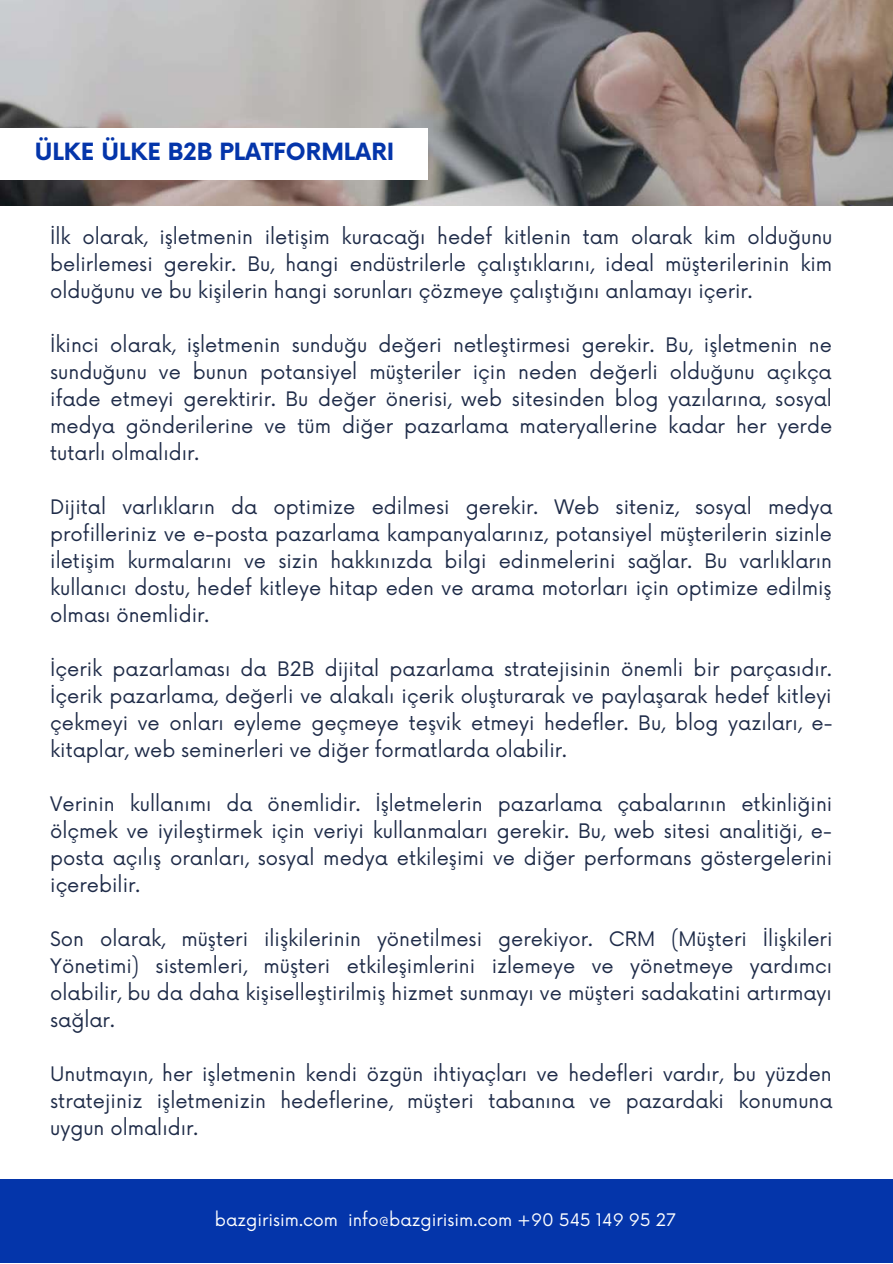
<style>
.page{position:relative;width:893px;height:1264px;background:#fff}
.page>*{position:absolute;margin:0;border:0;box-sizing:border-box;transform-origin:0 0}
.t1{font:700 23.1px "Now";color:#0435aa}
.t2{font:19.5px/27px "Now";color:#1e2b48;text-align:justify}
.t3{font:16.8px "Now";color:#fff}
</style>
<div class="page">
<div style="left:0;top:1178px;width:892px;height:84px;background:#0435aa"></div>
<img style="left:0;top:0;width:892px;height:206px">
<div style="left:0;top:128px;width:427px;height:51px;background:#fff"></div>
<p class="t1" style="left:35px;top:139px;width:361px">ÜLKE ÜLKE B2B PLATFORMLARI</p>
<p class="t2" style="left:50px;top:224px;width:783px">İlk olarak, işletmenin iletişim kuracağı hedef kitlenin tam olarak kim olduğunu belirlemesi gerekir. Bu, hangi endüstrilerle çalıştıklarını, ideal müşterilerinin kim olduğunu ve bu kişilerin hangi sorunları çözmeye çalıştığını anlamayı içerir.</p>
<p class="t2" style="left:50px;top:332px;width:783px">İkinci olarak, işletmenin sunduğu değeri netleştirmesi gerekir. Bu, işletmenin ne sunduğunu ve bunun potansiyel müşteriler için neden değerli olduğunu açıkça ifade etmeyi gerektirir. Bu değer önerisi, web sitesinden blog yazılarına, sosyal medya gönderilerine ve tüm diğer pazarlama materyallerine kadar her yerde tutarlı olmalıdır.</p>
<p class="t2" style="left:50px;top:494px;width:784px">Dijital varlıkların da optimize edilmesi gerekir. Web siteniz, sosyal medya profilleriniz ve e-posta pazarlama kampanyalarınız, potansiyel müşterilerin sizinle iletişim kurmalarını ve sizin hakkınızda bilgi edinmelerini sağlar. Bu varlıkların kullanıcı dostu, hedef kitleye hitap eden ve arama motorları için optimize edilmiş olması önemlidir.</p>
<p class="t2" style="left:50px;top:656px;width:783px">İçerik pazarlaması da B2B dijital pazarlama stratejisinin önemli bir parçasıdır.<br>İçerik pazarlama, değerli ve alakalı içerik oluşturarak ve paylaşarak hedef kitleyi çekmeyi ve onları eyleme geçmeye teşvik etmeyi hedefler. Bu, blog yazıları, e&shy;kitaplar, web seminerleri ve diğer formatlarda olabilir.</p>
<p class="t2" style="left:50px;top:791px;width:783px">Verinin kullanımı da önemlidir. İşletmelerin pazarlama çabalarının etkinliğini ölçmek ve iyileştirmek için veriyi kullanmaları gerekir. Bu, web sitesi analitiği, e&shy;posta açılış oranları, sosyal medya etkileşimi ve diğer performans göstergelerini içerebilir.</p>
<p class="t2" style="left:50px;top:926px;width:783px">Son olarak, müşteri ilişkilerinin yönetilmesi gerekiyor. CRM (Müşteri İlişkileri Yönetimi) sistemleri, müşteri etkileşimlerini izlemeye ve yönetmeye yardımcı olabilir, bu da daha kişiselleştirilmiş hizmet sunmayı ve müşteri sadakatini artırmayı sağlar.</p>
<p class="t2" style="left:50px;top:1061px;width:783px">Unutmayın, her işletmenin kendi özgün ihtiyaçları ve hedefleri vardır, bu yüzden stratejiniz işletmenizin hedeflerine, müşteri tabanına ve pazardaki konumuna uygun olmalıdır.</p>
<p class="t3" style="left:215px;top:1210px;width:462px">bazgirisim.com info@bazgirisim.com +90 545 149 95 27</p>
</div>
